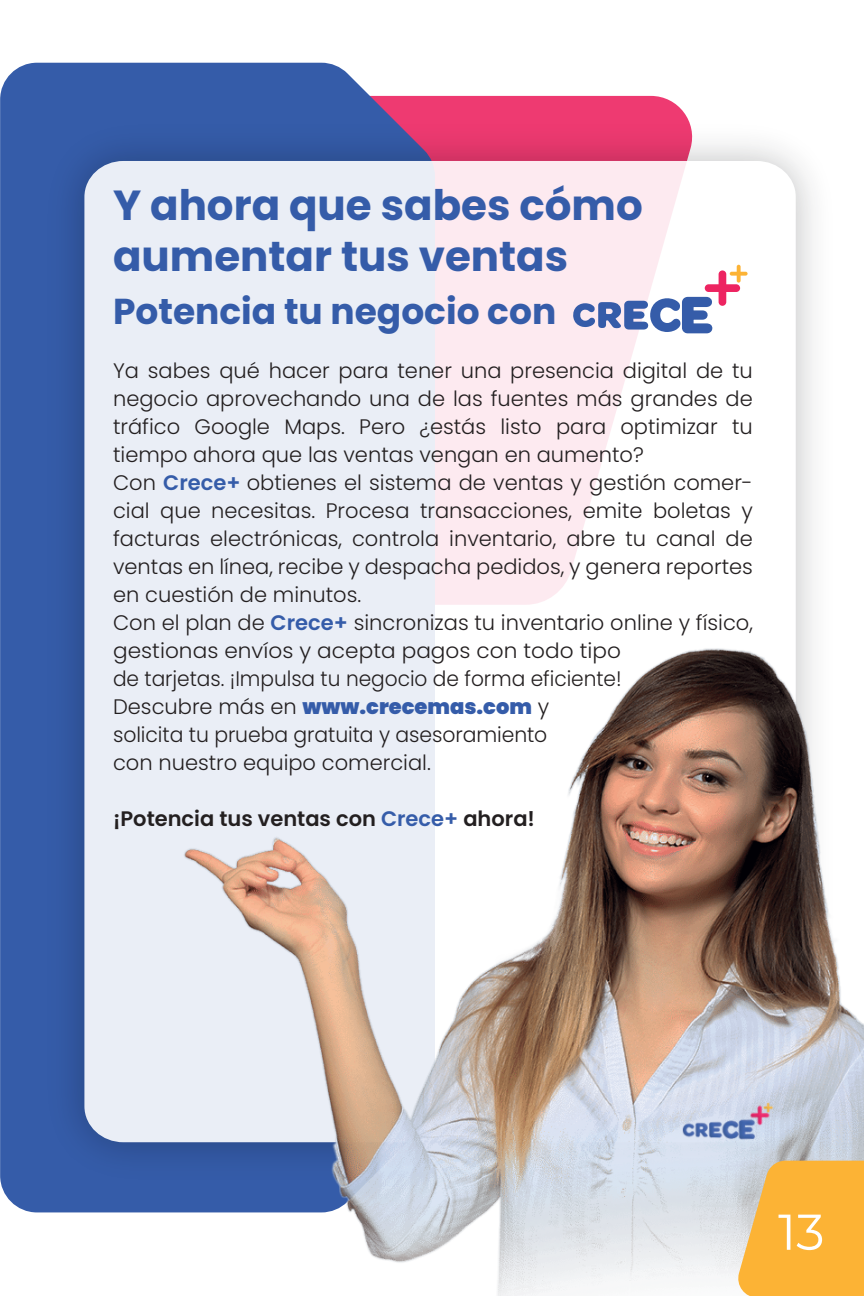
<style>
.page{position:relative;width:864px;height:1296px;background:#fff}
.page>*{position:absolute;margin:0;border:0;box-sizing:border-box;transform-origin:0 0}
.t1{font:50.2px "Montserrat";color:#fff}
.t2{font:700 42px/50.4px "Poppins";color:#355ca9}
.t3{font:700 36px "Poppins";color:#355ca9}
.t4{font:300 21px/28px "Poppins";color:#231f20}
.t5{font:600 21px "Poppins";color:#231f20}
.s1{font-weight:600;color:#355ca9}
.s2{font-weight:900;color:#355ca9}
.s3{color:#355ca9}
</style>
<div class="page">
<svg style="left:0;top:63px;width:435px;height:1149px;background:#4365ad"></svg>
<img style="left:32px;top:109px;width:781px;height:1085px">
<div style="left:84px;top:161px;width:712px;height:981px;background:linear-gradient(to right,#e5e9f3,#fff9fa);border-radius:37px"></div>
<svg style="left:573px;top:297px;width:139px;height:36px"></svg>
<div style="left:719px;top:270px;width:7px;height:36px;background:#ed2461;border-radius:4px"></div>
<div style="left:705px;top:284px;width:35px;height:8px;background:#ed2461;border-radius:4px"></div>
<svg style="left:737px;top:265px;width:4px;height:18px"></svg>
<svg style="left:730px;top:272px;width:18px;height:4px"></svg>
<img style="left:172px;top:592px;width:692px;height:704px">
<svg style="left:736px;top:1161px;width:128px;height:135px;background:#f6b84c"></svg>
<h2 class="t2" style="left:113px;top:180px;width:531px">Y ahora que sabes cómo aumentar tus ventas</h2>
<h3 class="t3" style="left:113px;top:290px;width:445px">Potencia tu negocio con</h3>
<p class="t4" style="left:113px;top:357px;width:641px">Ya sabes qué hacer para tener una presencia digital de tu negocio aprovechando una de las fuentes más grandes de tráfico Google Maps. Pero ¿estás listo para optimizar tu tiempo ahora que las ventas vengan en aumento?<br>Con <span class="s1">Crece+</span> obtienes el sistema de ventas y gestión comer&shy;cial que necesitas. Procesa transacciones, emite boletas y facturas electrónicas, controla inventario, abre tu canal de ventas en línea, recibe y despacha pedidos, y genera reportes en cuestión de minutos.<br>Con el plan de <span class="s1">Crece+</span> sincronizas tu inventario online y físico, gestionas envíos y acepta pagos con todo tipo<br>de tarjetas. ¡Impulsa tu negocio de forma eficiente!<br>Descubre más en <span class="s2">www.crecemas.com</span> y<br>solicita tu prueba gratuita y asesoramiento<br>con nuestro equipo comercial.</p>
<p class="t5" style="left:113px;top:806px;width:423px">¡Potencia tus ventas con <span class="s3">Crece+</span> ahora!</p>
<h1 class="t1" style="left:778px;top:1198px;width:48px">13</h1>
</div>
